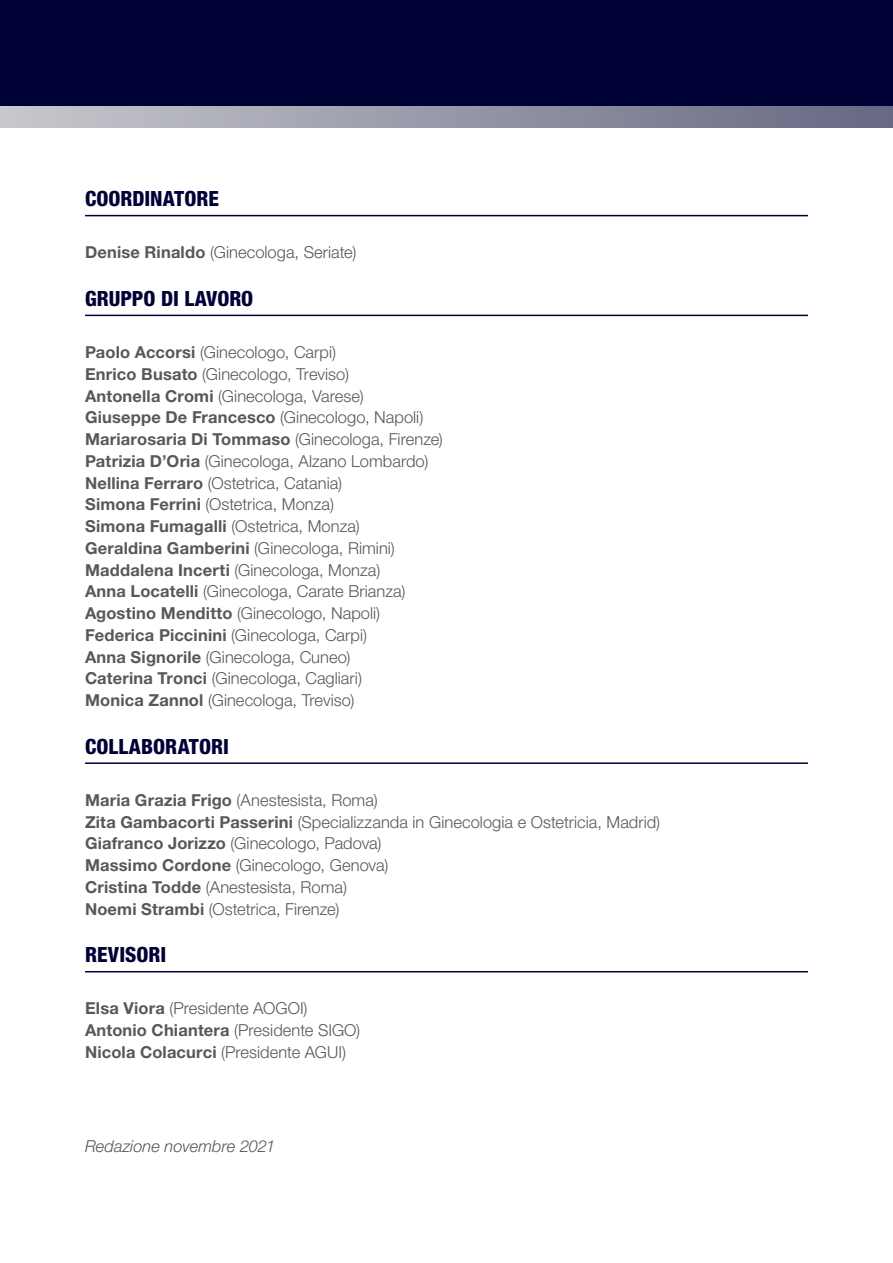
<style>
.page{position:relative;width:893px;height:1263px;background:#fff}
.page>*{position:absolute;margin:0;border:0;box-sizing:border-box;transform-origin:0 0}
.T2_-_Biblio{font:800 condensed 21px "Helvetica Neue LT Std";color:#000236}
.Testo{font:300 16.5px "Helvetica Neue LT Std";letter-spacing:.005em;color:#57585a}
.Testo-2{font:700 16.5px "Helvetica Neue LT Std";letter-spacing:.01em;color:#57585a}
.Testo-3{font:italic 300 16.5px "Helvetica Neue LT Std";color:#57585a}
.s1{font-weight:700}
.s2{font-weight:300}
</style>
<div class="page">
<div style="left:0;top:0;width:893px;height:128px;background:#000236"></div>
<div style="left:0;top:106px;width:893px;height:22px;background:linear-gradient(to right,#c8c9cd,#666783)"></div>
<hr style="left:85px;top:215px;width:723px;height:1px;background:#000236">
<hr style="left:85px;top:315px;width:723px;height:1px;background:#000236">
<hr style="left:85px;top:762px;width:723px;height:2px;background:#000236">
<hr style="left:85px;top:971px;width:723px;height:1px;background:#000236">
<p class="T2_-_Biblio" style="left:85px;top:186px;width:135px">COORDINATORE</p>
<p class="Testo" style="left:85px;top:242px;width:273px"><span class="s1">Denise Rinaldo</span> (Ginecologa, Seriate)</p>
<p class="T2_-_Biblio" style="left:85px;top:286px;width:170px">GRUPPO DI LAVORO</p>
<p class="Testo" style="left:85px;top:342px;width:253px"><span class="s1">Paolo Accorsi</span> (Ginecologo, Carpi)</p>
<p class="Testo" style="left:85px;top:364px;width:265px"><span class="s1">Enrico Busato</span> (Ginecologo, Treviso)</p>
<p class="Testo" style="left:85px;top:386px;width:280px"><span class="s1">Antonella Cromi</span> (Ginecologa, Varese)</p>
<p class="Testo-2" style="left:85px;top:407px;width:340px">Giuseppe De Francesco <span class="s2">(Ginecologo, Napoli)</span></p>
<p class="Testo-2" style="left:85px;top:429px;width:359px">Mariarosaria Di Tommaso <span class="s2">(Ginecologa, Firenze)</span></p>
<p class="Testo" style="left:85px;top:451px;width:345px"><span class="s1">Patrizia D’Oria</span> (Ginecologa, Alzano Lombardo)</p>
<p class="Testo" style="left:85px;top:473px;width:259px"><span class="s1">Nellina Ferraro</span> (Ostetrica, Catania)</p>
<p class="Testo" style="left:85px;top:494px;width:250px"><span class="s1">Simona Ferrini</span> (Ostetrica, Monza)</p>
<p class="Testo" style="left:85px;top:516px;width:276px"><span class="s1">Simona Fumagalli</span> (Ostetrica, Monza)</p>
<p class="Testo" style="left:85px;top:538px;width:311px"><span class="s1">Geraldina Gamberini</span> (Ginecologa, Rimini)</p>
<p class="Testo" style="left:85px;top:560px;width:297px"><span class="s1">Maddalena Incerti</span> (Ginecologa, Monza)</p>
<p class="Testo" style="left:85px;top:581px;width:322px"><span class="s1">Anna Locatelli</span> (Ginecologa, Carate Brianza)</p>
<p class="Testo" style="left:85px;top:603px;width:297px"><span class="s1">Agostino Menditto</span> (Ginecologo, Napoli)</p>
<p class="Testo" style="left:85px;top:625px;width:284px"><span class="s1">Federica Piccinini</span> (Ginecologa, Carpi)</p>
<p class="Testo" style="left:85px;top:647px;width:267px"><span class="s1">Anna Signorile</span> (Ginecologa, Cuneo)</p>
<p class="Testo" style="left:85px;top:668px;width:278px"><span class="s1">Caterina Tronci</span> (Ginecologa, Cagliari)</p>
<p class="Testo" style="left:85px;top:690px;width:271px"><span class="s1">Monica Zannol</span> (Ginecologa, Treviso)</p>
<p class="T2_-_Biblio" style="left:85px;top:733px;width:145px">COLLABORATORI</p>
<p class="Testo" style="left:85px;top:790px;width:294px"><span class="s1">Maria Grazia Frigo</span> (Anestesista, Roma)</p>
<p class="Testo" style="left:85px;top:812px;width:577px"><span class="s1">Zita Gambacorti Passerini</span> (Specializzanda in Ginecologia e Ostetricia, Madrid)</p>
<p class="Testo" style="left:85px;top:833px;width:298px"><span class="s1">Giafranco Jorizzo</span> (Ginecologo, Padova)</p>
<p class="Testo" style="left:85px;top:855px;width:305px"><span class="s1">Massimo Cordone</span> (Ginecologo, Genova)</p>
<p class="Testo" style="left:85px;top:877px;width:263px"><span class="s1">Cristina Todde</span> (Anestesista, Roma)</p>
<p class="Testo" style="left:85px;top:899px;width:256px"><span class="s1">Noemi Strambi</span> (Ostetrica, Firenze)</p>
<p class="T2_-_Biblio" style="left:85px;top:942px;width:83px">REVISORI</p>
<p class="Testo" style="left:85px;top:998px;width:224px"><span class="s1">Elsa Viora</span> (Presidente AOGOI)</p>
<p class="Testo-2" style="left:85px;top:1020px;width:277px">Antonio Chiantera <span class="s2">(Presidente SIGO)</span></p>
<p class="Testo" style="left:85px;top:1042px;width:262px"><span class="s1">Nicola Colacurci</span> (Presidente AGUI)</p>
<p class="Testo-3" style="left:85px;top:1137px;width:192px">Redazione novembre 2021</p>
</div>
